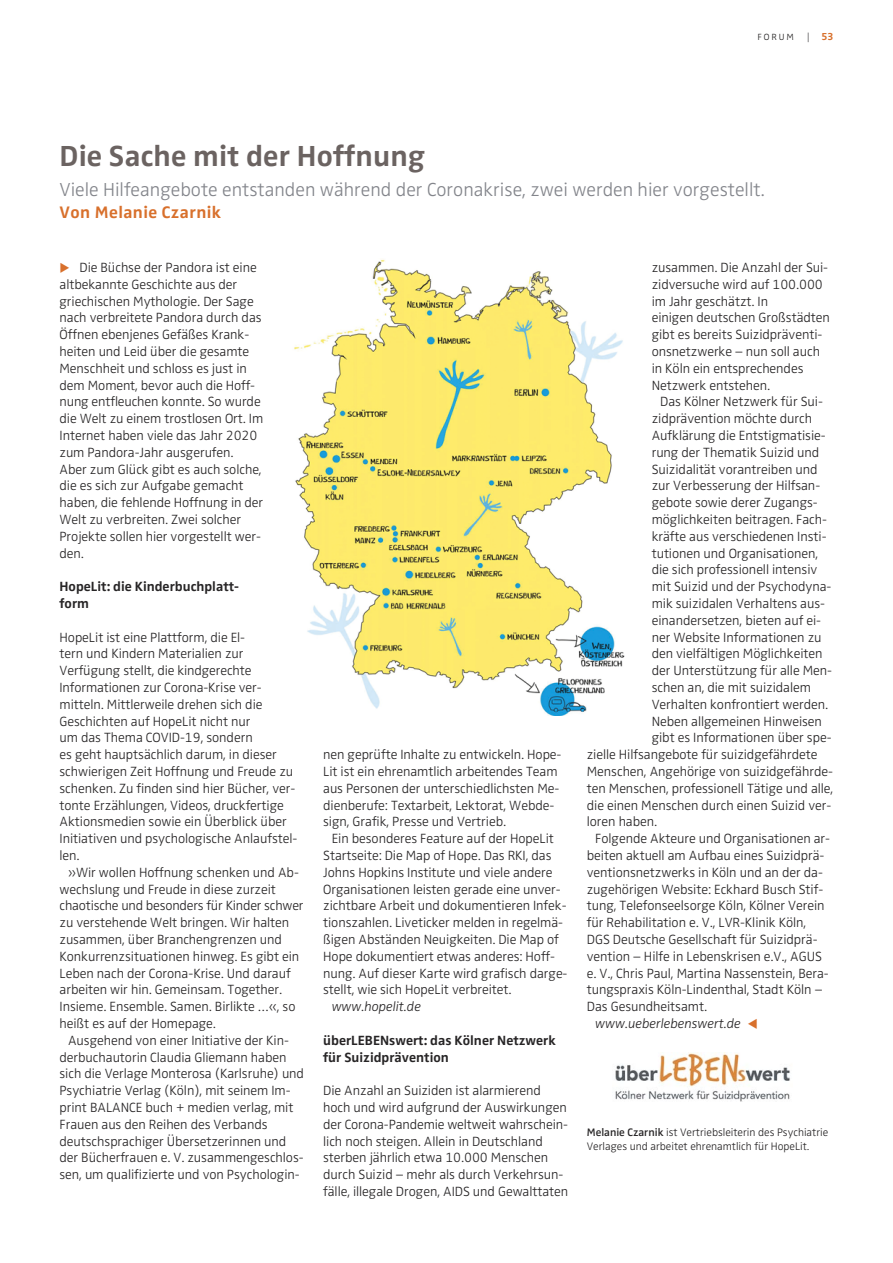
<style>
.page{position:relative;width:893px;height:1263px;background:#fff}
.page>*{position:absolute;margin:0;border:0;box-sizing:border-box;transform-origin:0 0}
.t1{font:30px "Zwo w 6";letter-spacing:.005em;color:#6b6361}
.t2{font:19.5px "Zwo w 2";color:#83858b}
.t3{font:17.25px "Zwo w 6";letter-spacing:.025em;color:#d8702c}
.t4{font:13.8px/16.8px "Zwo w 2";letter-spacing:-.005em;color:#272526}
.t5{font:13.8px/16.8px "Zwo w 6";color:#272526}
.t6{font:13.8px "Zwo w 2 Italic";letter-spacing:-.005em;color:#272526}
.t7{font:12px "Zwo w 1 SC";letter-spacing:.1em;color:#272526}
.t8{font:11.25px/13.5px "Zwo w 2";color:#272526}
.s1{font-family:"Zwo w 1";font-size:10.5px}
.s2{font-family:"Zwo w 6";font-size:10.5px;color:#d8702c}
.s3{font-family:"Zwo w 6 SC Exp";color:#d8702c}
.s4{font-family:"Zwo w 5"}
</style>
<div class="page">
<img style="left:294px;top:259px;width:331px;height:457px">
<img style="left:615px;top:1052px;width:175px;height:49px">
<p class="t7" style="left:757px;top:29px;width:78px">forum <span class="s1">|</span> <span class="s2">53</span></p>
<p class="t1" style="left:60px;top:145px;width:367px">Die Sache mit der Hoffnung</p>
<p class="t2" style="left:60px;top:182px;width:707px">Viele Hilfeangebote entstanden während der Coronakrise, zwei werden hier vorgestellt.</p>
<p class="t3" style="left:60px;top:206px;width:163px">Von Melanie Czarnik</p>
<p class="t4" style="left:60px;top:260px;width:205px"><span class="s3">p</span> Die Büchse der Pandora ist eine altbekannte Geschichte aus der griechischen Mythologie. Der Sage nach verbreitete Pandora durch das<br>Öffnen ebenjenes Gefäßes Krank&shy;heiten und Leid über die gesamte<br>Menschheit und schloss es just in dem Moment, bevor auch die Hoff&shy;nung entfleuchen konnte. So wurde die Welt zu einem trostlosen Ort. Im<br>Internet haben viele das Jahr 2020 zum Pandora-Jahr ausgerufen.<br>Aber zum Glück gibt es auch solche, die es sich zur Aufgabe gemacht haben, die fehlende Hoffnung in der<br>Welt zu verbreiten. Zwei solcher<br>Projekte sollen hier vorgestellt wer&shy;den.</p>
<p class="t5" style="left:60px;top:579px;width:181px">HopeLit: die Kinderbuchplatt&shy;form</p>
<p class="t4" style="left:60px;top:630px;width:239px">HopeLit ist eine Plattform, die El-<br>tern und Kindern Materialien zur Verfügung stellt, die kindgerechte Informationen zur Corona-Krise ver&shy;mitteln. Mittlerweile drehen sich die Geschichten auf HopeLit nicht nur<br>um das Thema COVID-19, sondern<br>es geht haupt sächlich darum, in dieser schwierigen Zeit Hoffnung und Freude zu schenken. Zu finden sind hier Bücher, ver&shy;tonte Erzählungen, Videos, druckfertige Aktionsmedien sowie ein Überblick über Initiativen und psychologische Anlaufstel&shy;len.</p>
<p class="t4" style="left:60px;top:865px;width:246px;text-indent:9px">»Wir wollen Hoffnung schenken und Ab&shy;wechslung und Freude in diese zurzeit chaotische und besonders für Kinder schwer zu verstehende Welt bringen. Wir halten zusammen, über Branchengrenzen und Konkurrenzsituationen hinweg. Es gibt ein Leben nach der Corona-Krise. Und darauf arbeiten wir hin. Gemeinsam. Together.<br>Insieme. Ensemble. Samen. Birlikte …«, so heißt es auf der Homepage.</p>
<p class="t4" style="left:60px;top:1033px;width:246px;text-indent:9px">Ausgehend von einer Initiative der Kin&shy;derbuchautorin Claudia Gliemann haben sich die Verlage Monterosa (Karlsruhe) und Psychiatrie Verlag (Köln), mit seinem Im&shy;print BALANCE buch + medien verlag, mit Frauen aus den Reihen des Verbands deutschsprachiger Übersetzerinnen und der Bücherfrauen e. V. zusammengeschlos&shy;sen, um qualifizierte und von Psychologin-</p>
<p class="t4" style="left:323px;top:747px;width:240px">nen geprüfte Inhalte zu entwickeln. Hope-Lit ist ein ehrenamtlich arbeitendes Team aus Personen der unterschiedlichsten Me&shy;dienberufe: Textarbeit, Lektorat, Webde&shy;sign, Grafik, Presse und Vertrieb.</p>
<p class="t4" style="left:323px;top:831px;width:246px;text-indent:9px">Ein besonderes Feature auf der HopeLit Startseite: Die Map of Hope. Das RKI, das Johns Hopkins Institute und viele andere Organisationen leisten gerade eine unver&shy;zichtbare Arbeit und dokumentieren Infek&shy;tionszahlen. Liveticker melden in regelmä&shy;ßigen Abständen Neuigkeiten. Die Map of Hope dokumentiert etwas anderes: Hoff&shy;nung. Auf dieser Karte wird grafisch darge&shy;stellt, wie sich HopeLit verbreitet.</p>
<p class="t6" style="left:332px;top:1001px;width:91px">www.hopelit.de</p>
<p class="t5" style="left:323px;top:1033px;width:234px">überLEBENswert: das Kölner Netzwerk für Suizidprävention</p>
<p class="t4" style="left:323px;top:1083px;width:247px">Die Anzahl an Suiziden ist alarmierend hoch und wird aufgrund der Auswirkungen der Corona-Pandemie weltweit wahrschein&shy;lich noch steigen. Allein in Deutschland sterben jährlich etwa 10.000 Menschen durch Suizid – mehr als durch Verkehrsun&shy;fälle, illegale Drogen, AIDS und Gewalttaten</p>
<p class="t4" style="left:652px;top:260px;width:180px">zusammen. Die Anzahl der Sui&shy;zidversuche wird auf 100.000 im Jahr geschätzt. In<br>einigen deutschen Großstädten gibt es bereits Suizidpräventi&shy;onsnetzwerke – nun soll auch in Köln ein entsprechendes<br>Netzwerk entstehen.</p>
<p class="t4" style="left:660px;top:395px;width:164px">Das Kölner Netzwerk für Sui-</p>
<p class="t4" style="left:652px;top:411px;width:162px">zidprävention möchte durch</p>
<p class="t4" style="left:652px;top:428px;width:175px">Aufklärung die Entstigmatisie-</p>
<p class="t4" style="left:652px;top:445px;width:169px">rung der Thematik Suizid und</p>
<p class="t4" style="left:652px;top:462px;width:167px">Suizidalität vorantreiben und</p>
<p class="t4" style="left:652px;top:479px;width:170px">zur Verbesserung der Hilfsan-</p>
<p class="t4" style="left:652px;top:495px;width:168px">gebote sowie derer Zugangs-</p>
<p class="t4" style="left:652px;top:512px;width:177px">möglichkeiten beitragen. Fach-</p>
<p class="t4" style="left:652px;top:529px;width:176px">kräfte aus verschiedenen Insti-</p>
<p class="t4" style="left:652px;top:546px;width:168px">tutionen und Organisationen,</p>
<p class="t4" style="left:652px;top:563px;width:167px">die sich professionell intensiv</p>
<p class="t4" style="left:652px;top:579px;width:181px">mit Suizid und der Psychodyna-</p>
<p class="t4" style="left:652px;top:596px;width:175px">mik suizidalen Verhaltens aus-</p>
<p class="t4" style="left:652px;top:613px;width:171px">einandersetzen, bieten auf ei-</p>
<p class="t4" style="left:652px;top:630px;width:171px">ner Website Informationen zu</p>
<p class="t4" style="left:652px;top:647px;width:172px">den vielfältigen Möglichkeiten</p>
<p class="t4" style="left:652px;top:663px;width:182px">der Unterstützung für alle Men-</p>
<p class="t4" style="left:652px;top:680px;width:161px">schen an, die mit suizidalem</p>
<p class="t4" style="left:652px;top:697px;width:178px">Verhalten konfrontiert werden.</p>
<p class="t4" style="left:652px;top:714px;width:172px">Neben allgemeinen Hinweisen</p>
<p class="t4" style="left:652px;top:731px;width:181px">gibt es Informationen über spe-</p>
<p class="t4" style="left:587px;top:747px;width:232px">zielle Hilfsangebote für suizidgefährdete</p>
<p class="t4" style="left:587px;top:764px;width:248px">Menschen, Angehörige von suizidgefährde-</p>
<p class="t4" style="left:587px;top:781px;width:248px">ten Menschen, professionell Tätige und alle,</p>
<p class="t4" style="left:587px;top:798px;width:246px">die einen Menschen durch einen Suizid ver-</p>
<p class="t4" style="left:587px;top:815px;width:72px">loren haben.</p>
<p class="t4" style="left:587px;top:831px;width:245px;text-indent:9px">Folgende Akteure und Organisationen ar&shy;beiten aktuell am Aufbau eines Suizidprä&shy;ventionsnetzwerks in Köln und an der da&shy;zugehörigen Website: Eckhard Busch Stif&shy;tung, Telefonseelsorge Köln, Kölner Verein für Rehabilitation e. V., LVR-Klinik Köln, DGS Deutsche Gesellschaft für Suizidprä&shy;vention – Hilfe in Lebenskrisen e.V., AGUS e. V., Chris Paul, Martina Nassenstein, Bera&shy;tungspraxis Köln-Lindenthal, Stadt Köln – Das Gesundheitsamt.</p>
<p class="t6" style="left:595px;top:1018px;width:164px">www.ueberlebenswert.de <span class="s3">o</span></p>
<p class="t8" style="left:587px;top:1126px;width:243px"><span class="s4">Melanie Czarnik</span> ist Vertriebsleiterin des Psychiatrie<br>Verlages und arbeitet ehrenamtlich für HopeLit.</p>
</div>
